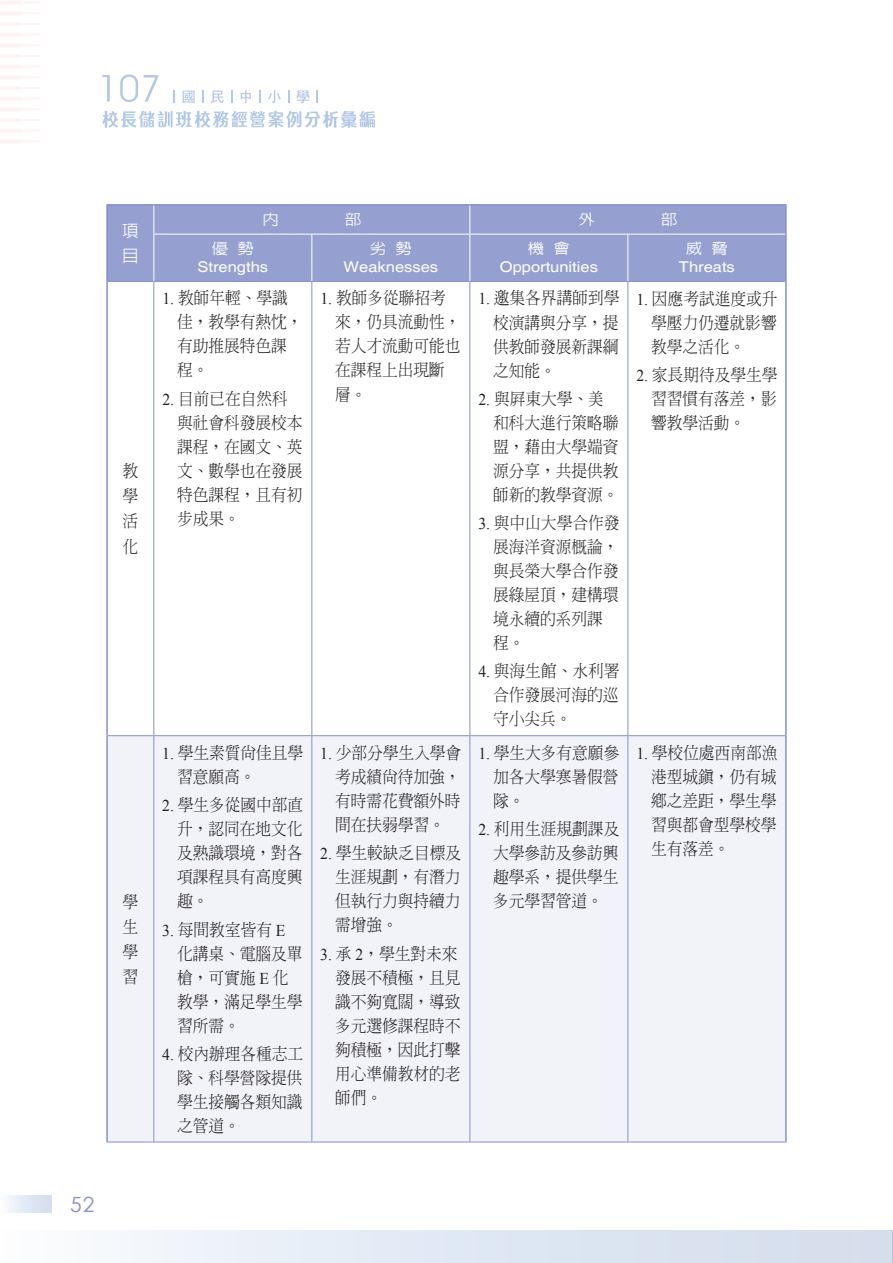
<style>
.page{position:relative;width:893px;height:1263px;background:#fff}
.page>*{position:absolute;margin:0;border:0;box-sizing:border-box;transform-origin:0 0}
.t1{font:21px "Century Gothic";color:#8491c8}
.t2{font:300 16.5px/24px "AR Ming B5";color:#231f20;text-align:justify;scale:.95 1}
.t3{font:500 16.5px/25.7px "AR Hei B5";color:#fff}
.t4{font:14.85px "Helvetica";color:#fff;scale:1.11 1}
.t5{font:500 14.85px "AR Hei B5";color:#fff;scale:1.11 1}
.s1{font-family:"Times New Roman";font-weight:400}
</style>
<div class="page">
<svg style="left:174px;top:90px;width:1px;height:13px"></svg>
<svg style="left:183px;top:91px;width:12px;height:12px"></svg>
<svg style="left:202px;top:90px;width:1px;height:13px"></svg>
<svg style="left:211px;top:91px;width:13px;height:12px"></svg>
<svg style="left:231px;top:90px;width:1px;height:13px"></svg>
<svg style="left:241px;top:90px;width:10px;height:13px"></svg>
<svg style="left:260px;top:90px;width:1px;height:13px"></svg>
<svg style="left:268px;top:90px;width:13px;height:13px"></svg>
<svg style="left:288px;top:90px;width:1px;height:13px"></svg>
<svg style="left:297px;top:90px;width:12px;height:13px"></svg>
<svg style="left:317px;top:90px;width:1px;height:13px"></svg>
<svg style="left:102px;top:111px;width:273px;height:17px"></svg>
<svg style="left:102px;top:75px;width:8px;height:27px"></svg>
<svg style="left:120px;top:74px;width:39px;height:28px"></svg>
<div style="left:0;top:1230px;width:893px;height:33px;background:linear-gradient(to right,#f8fbfe,#d0dbeb)"></div>
<div style="left:0;top:1195px;width:52px;height:18px;background:linear-gradient(to right,#f8fbfe,#d2dcec)"></div>
<hr style="left:892px;top:1230px;width:1px;height:33px;background:#b9c5dd">
<hr style="left:0;top:139px;width:21px;height:4px;background:#fef3f2">
<hr style="left:0;top:129px;width:21px;height:3px;background:#fac5be">
<hr style="left:0;top:118px;width:21px;height:4px;background:#fef3f2">
<hr style="left:0;top:107px;width:21px;height:4px;background:#fef3f2">
<hr style="left:0;top:97px;width:21px;height:3px;background:#fac5be">
<hr style="left:0;top:86px;width:21px;height:4px;background:#fef3f2">
<hr style="left:0;top:75px;width:21px;height:4px;background:#fef3f2">
<hr style="left:0;top:65px;width:21px;height:3px;background:#fac5be">
<hr style="left:0;top:54px;width:21px;height:4px;background:#fef3f2">
<hr style="left:0;top:43px;width:21px;height:4px;background:#fef3f2">
<hr style="left:0;top:33px;width:21px;height:3px;background:#fac5be">
<hr style="left:0;top:22px;width:21px;height:4px;background:#fef3f2">
<hr style="left:0;top:11px;width:21px;height:4px;background:#fef3f2">
<hr style="left:0;top:1px;width:21px;height:3px;background:#fac5be">
<svg style="left:21px;top:141px;width:18px;height:1px"></svg>
<svg style="left:21px;top:130px;width:18px;height:1px"></svg>
<svg style="left:21px;top:119px;width:18px;height:2px"></svg>
<svg style="left:21px;top:109px;width:18px;height:1px"></svg>
<svg style="left:21px;top:98px;width:18px;height:1px"></svg>
<svg style="left:21px;top:87px;width:18px;height:2px"></svg>
<svg style="left:21px;top:77px;width:18px;height:1px"></svg>
<svg style="left:21px;top:66px;width:18px;height:1px"></svg>
<svg style="left:21px;top:55px;width:18px;height:2px"></svg>
<svg style="left:21px;top:45px;width:18px;height:1px"></svg>
<svg style="left:21px;top:34px;width:18px;height:1px"></svg>
<svg style="left:21px;top:23px;width:18px;height:2px"></svg>
<svg style="left:21px;top:13px;width:18px;height:1px"></svg>
<svg style="left:21px;top:2px;width:18px;height:1px"></svg>
<div style="left:108px;top:206px;width:677px;height:75px;background:#95a0d0"></div>
<div style="left:108px;top:736px;width:677px;height:406px;background:#f1f3f9"></div>
<hr style="left:153px;top:282px;width:1px;height:453px;background:#8491c8">
<hr style="left:311px;top:282px;width:1px;height:453px;background:#8491c8">
<hr style="left:469px;top:282px;width:1px;height:453px;background:#8491c8">
<hr style="left:627px;top:282px;width:1px;height:453px;background:#8491c8">
<hr style="left:108px;top:735px;width:46px;height:1px;background:#8491c8">
<hr style="left:154px;top:735px;width:158px;height:1px;background:#8491c8">
<hr style="left:153px;top:736px;width:1px;height:406px;background:#8491c8">
<hr style="left:312px;top:735px;width:158px;height:1px;background:#8491c8">
<hr style="left:311px;top:736px;width:1px;height:406px;background:#8491c8">
<hr style="left:470px;top:735px;width:158px;height:1px;background:#8491c8">
<hr style="left:469px;top:736px;width:1px;height:406px;background:#8491c8">
<hr style="left:628px;top:735px;width:157px;height:1px;background:#8491c8">
<hr style="left:627px;top:736px;width:1px;height:406px;background:#8491c8">
<hr style="left:108px;top:281px;width:46px;height:1px;background:#8491c8">
<hr style="left:154px;top:281px;width:158px;height:1px;background:#8491c8">
<hr style="left:312px;top:281px;width:158px;height:1px;background:#8491c8">
<hr style="left:470px;top:281px;width:158px;height:1px;background:#8491c8">
<hr style="left:628px;top:281px;width:157px;height:1px;background:#8491c8">
<hr style="left:106px;top:1142px;width:48px;height:1px;background:#8491c8">
<hr style="left:154px;top:1142px;width:158px;height:1px;background:#8491c8">
<hr style="left:312px;top:1142px;width:158px;height:1px;background:#8491c8">
<hr style="left:470px;top:1142px;width:158px;height:1px;background:#8491c8">
<hr style="left:628px;top:1142px;width:159px;height:1px;background:#8491c8">
<hr style="left:106px;top:281px;width:2px;height:455px;background:#8491c8">
<hr style="left:785px;top:281px;width:2px;height:455px;background:#8491c8">
<hr style="left:106px;top:736px;width:2px;height:406px;background:#8491c8">
<hr style="left:785px;top:736px;width:2px;height:406px;background:#8491c8">
<hr style="left:106px;top:204px;width:48px;height:2px;background:#8491c8">
<hr style="left:106px;top:206px;width:2px;height:28px;background:#8491c8">
<hr style="left:106px;top:234px;width:2px;height:47px;background:#8491c8">
<hr style="left:154px;top:204px;width:158px;height:2px;background:#8491c8">
<hr style="left:312px;top:204px;width:158px;height:2px;background:#8491c8">
<hr style="left:470px;top:204px;width:158px;height:2px;background:#8491c8">
<hr style="left:628px;top:204px;width:159px;height:2px;background:#8491c8">
<hr style="left:785px;top:206px;width:2px;height:28px;background:#8491c8">
<hr style="left:785px;top:234px;width:2px;height:47px;background:#8491c8">
<svg style="left:153px;top:206px;width:1px;height:28px"></svg>
<svg style="left:469px;top:206px;width:1px;height:28px"></svg>
<hr style="left:153px;top:234px;width:159px;height:1px;background:#fff">
<hr style="left:153px;top:234px;width:1px;height:47px;background:#fff">
<hr style="left:312px;top:234px;width:158px;height:1px;background:#fff">
<hr style="left:311px;top:234px;width:1px;height:47px;background:#fff">
<hr style="left:470px;top:234px;width:158px;height:1px;background:#fff">
<hr style="left:469px;top:234px;width:1px;height:47px;background:#fff">
<hr style="left:628px;top:234px;width:157px;height:1px;background:#fff">
<hr style="left:627px;top:234px;width:1px;height:47px;background:#fff">
<p class="t1" style="left:70px;top:1190px;width:26px">52</p>
<p class="t3" style="left:122px;top:217px;width:17px">項目</p>
<p class="t2" style="left:123px;top:458px;width:18px;line-height:25.2px">教學活化</p>
<p class="t2" style="left:123px;top:889px;width:18px;line-height:25.2px">學生學習</p>
<p class="t5" style="left:212px;top:241px;width:39px">優 勢</p>
<p class="t4" style="left:198px;top:259px;width:65px">Strengths</p>
<p class="t2" style="left:177px;top:286px;width:134px;text-align:left;text-indent:-15px"><span class="s1">1.</span> 教師年輕、學識佳，教學有熱忱，有助推展特色課程。</p>
<p class="t2" style="left:177px;top:386px;width:134px;text-align:left;text-indent:-15px"><span class="s1">2.</span> 目前已在自然科與社會科發展校本課程，在國文、英文、數學也在發展特色課程，且有初步成果。</p>
<p class="t2" style="left:177px;top:741px;width:134px;text-indent:-15px"><span class="s1">1.</span> 學生素質尚佳且學習意願高。</p>
<p class="t2" style="left:177px;top:793px;width:134px;text-indent:-15px"><span class="s1">2.</span> 學生多從國中部直升，認同在地文化及熟識環境，對各項課程具有高度興趣。</p>
<p class="t2" style="left:177px;top:917px;width:134px;text-align:left;text-indent:-15px"><span class="s1">3.</span> 每間教室皆有 <span class="s1">E</span>化講桌、電腦及單槍，可實施 <span class="s1">E</span> 化教學，滿足學生學習所需。</p>
<p class="t2" style="left:177px;top:1041px;width:134px;text-indent:-15px"><span class="s1">4.</span> 校內辦理各種志工隊、科學營隊提供學生接觸各類知識之管道。</p>
<p class="t5" style="left:370px;top:241px;width:39px">劣 勢</p>
<p class="t4" style="left:344px;top:259px;width:87px">Weaknesses</p>
<p class="t5" style="left:528px;top:241px;width:39px">機 會</p>
<p class="t4" style="left:500px;top:259px;width:90px">Opportunities</p>
<p class="t2" style="left:335px;top:286px;width:133px;text-align:left;text-indent:-15px"><span class="s1">1.</span> 教師多從聯招考來，仍具流動性，若人才流動可能也在課程上出現斷層。</p>
<p class="t2" style="left:493px;top:286px;width:134px;text-indent:-15px"><span class="s1">1.</span> 邀集各界講師到學校演講與分享，提供教師發展新課綱之知能。</p>
<p class="t2" style="left:493px;top:386px;width:133px;text-align:left;text-indent:-15px"><span class="s1">2.</span> 與屏東大學、美和科大進行策略聯盟，藉由大學端資源分享，共提供教師新的教學資源。</p>
<p class="t2" style="left:493px;top:511px;width:134px;text-align:left;text-indent:-15px"><span class="s1">3.</span> 與中山大學合作發展海洋資源概論，與長榮大學合作發展綠屋頂，建構環境永續的系列課程。</p>
<p class="t2" style="left:493px;top:659px;width:134px;text-indent:-15px"><span class="s1">4.</span> 與海生館、水利署合作發展河海的巡守小尖兵。</p>
<p class="t2" style="left:335px;top:741px;width:134px;text-indent:-15px"><span class="s1">1.</span> 少部分學生入學會考成績尚待加強，有時需花費額外時間在扶弱學習。</p>
<p class="t2" style="left:335px;top:841px;width:134px;text-indent:-15px"><span class="s1">2.</span> 學生較缺乏目標及生涯規劃，有潛力但執行力與持續力需增強。</p>
<p class="t2" style="left:335px;top:941px;width:134px;text-align:left;text-indent:-15px"><span class="s1">3.</span> 承 <span class="s1">2</span>，學生對未來發展不積極，且見識不夠寬闊，導致多元選修課程時不夠積極，因此打擊用心準備教材的老師們。</p>
<p class="t2" style="left:493px;top:741px;width:134px;text-indent:-15px"><span class="s1">1.</span> 學生大多有意願參加各大學寒暑假營隊。</p>
<p class="t2" style="left:493px;top:817px;width:134px;text-indent:-15px"><span class="s1">2.</span> 利用生涯規劃課及大學參訪及參訪興趣學系，提供學生多元學習管道。</p>
<p class="t5" style="left:686px;top:241px;width:39px">威 脅</p>
<p class="t4" style="left:679px;top:259px;width:52px">Threats</p>
<p class="t2" style="left:651px;top:286px;width:134px;text-indent:-15px"><span class="s1">1.</span> 因應考試進度或升學壓力仍遷就影響教學之活化。</p>
<p class="t2" style="left:651px;top:363px;width:134px;text-indent:-15px"><span class="s1">2.</span> 家長期待及學生學習習慣有落差，影響教學活動。</p>
<p class="t2" style="left:651px;top:741px;width:134px;text-indent:-15px"><span class="s1">1.</span> 學校位處西南部漁港型城鎮，仍有城鄉之差距，學生學習與都會型學校學生有落差。</p>
</div>
